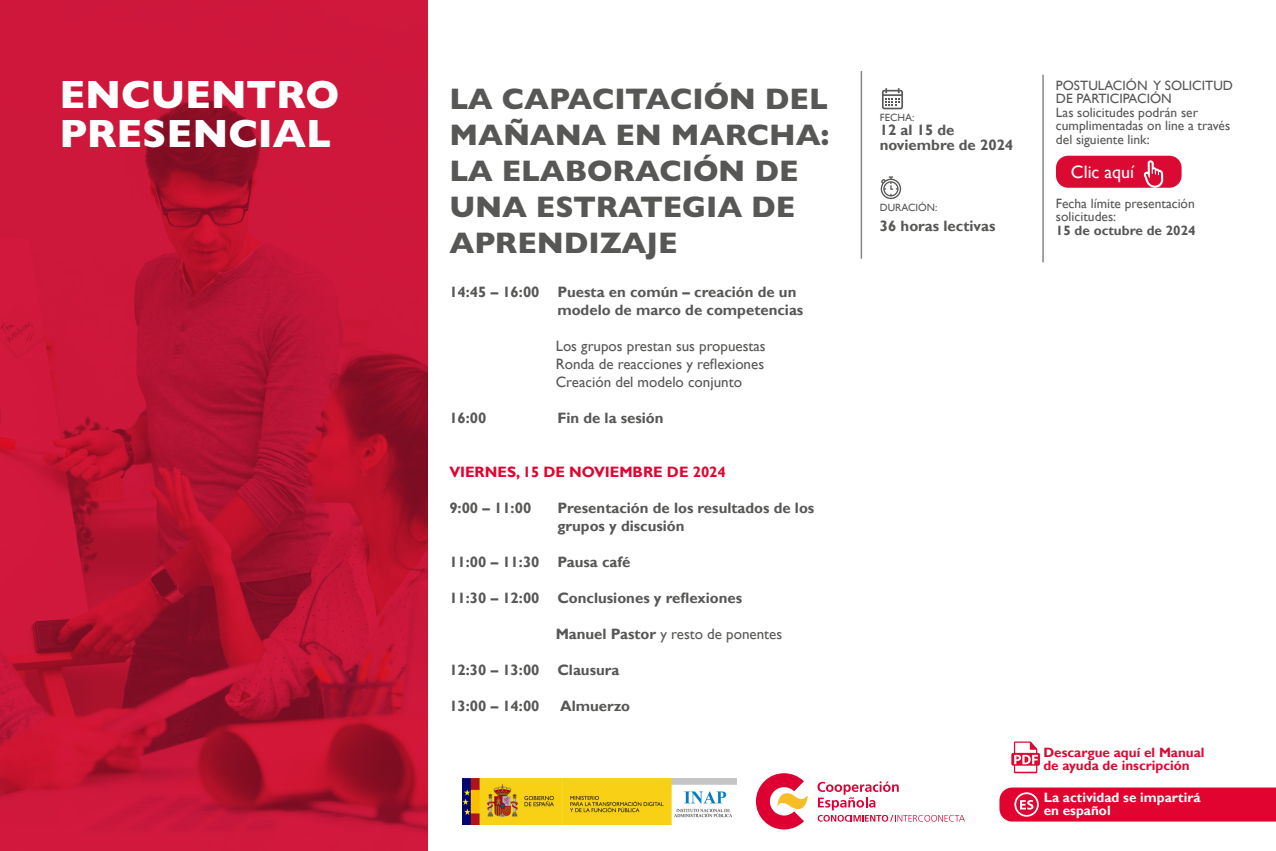
<style>
.page{position:relative;width:1276px;height:851px;background:#fff}
.page>*{position:absolute;margin:0;border:0;box-sizing:border-box;transform-origin:0 0}
.t1{font:800 39.75px/39px "Gill Sans";color:#fff}
.t2{font:800 30px/36px "Gill Sans";color:#575756}
.t3{font:18px "Gill Sans";color:#fff}
.t4{font:700 15px/18px "Gill Sans";color:#575756}
.t5{font:15px/18px "Gill Sans";color:#575756;text-align:justify}
.t6{font:700 15px "Gill Sans";color:#e20430}
.t7{font:13.5px/13.5px "Gill Sans";color:#575756}
.t8{font:700 13.5px/13.5px "Gill Sans";color:#db0a33}
.t9{font:700 13.5px/13.5px "Gill Sans";color:#fff}
.t10{font:700 13.5px "Gill Sans";color:#575756}
.t11{font:10.5px "Gill Sans";color:#575756}
.s1{font-weight:700}
</style>
<div class="page">
<img style="left:0;top:0;width:427px;height:850px">
<svg style="left:999px;top:787px;width:277px;height:34px;background:#e30f39"></svg>
<svg style="left:1011px;top:741px;width:29px;height:32px"></svg>
<hr style="left:860px;top:71px;width:2px;height:188px;background:#878787">
<hr style="left:1042px;top:75px;width:1px;height:187px;background:#878787">
<svg style="left:880px;top:176px;width:21px;height:23px"></svg>
<svg style="left:882px;top:88px;width:21px;height:21px"></svg>
<svg style="left:817px;top:781px;width:148px;height:40px"></svg>
<svg style="left:756px;top:773px;width:52px;height:56px"></svg>
<img style="left:462px;top:778px;width:274px;height:46px">
<div style="left:1056px;top:156px;width:125px;height:32px;background:#db0a33;border-radius:12px"></div>
<svg style="left:1143px;top:160px;width:20px;height:28px"></svg>
<h1 class="t1" style="left:59px;top:74px;width:281px">ENCUENTRO<br>PRESENCIAL</h1>
<p class="t7" style="left:1056px;top:79px;width:178px">POSTULACIÓN Y SOLICITUD<br>DE PARTICIPACIÓN<br>Las solicitudes podrán ser cumplimentadas on line a través del siguiente link:</p>
<p class="t3" style="left:1071px;top:162px;width:65px">Clic aquí</p>
<p class="t7" style="left:1056px;top:197px;width:140px">Fecha límite presentación solicitudes:</p>
<p class="t10" style="left:1056px;top:222px;width:141px">15 de octubre de 2024</p>
<h2 class="t2" style="left:449px;top:80px;width:381px">LA CAPACITACIÓN DEL<br>MAÑANA EN MARCHA:<br>LA ELABORACIÓN DE<br>UNA ESTRATEGIA DE<br>APRENDIZAJE</h2>
<p class="t11" style="left:880px;top:111px;width:36px">FECHA:</p>
<p class="t4" style="left:880px;top:123px;width:135px;line-height:15px">12 al 15 de noviembre de 2024</p>
<p class="t11" style="left:880px;top:201px;width:59px">DURACIÓN:</p>
<p class="t4" style="left:880px;top:217px;width:117px">36 horas lectivas</p>
<p class="t4" style="left:557px;top:283px;width:247px;text-indent:-108px">14:45 – 16:00 Puesta en común – creación de un modelo de marco de competencias</p>
<p class="t5" style="left:556px;top:337px;width:211px">Los grupos prestan sus propuestas Ronda de reacciones y reflexiones Creación del modelo conjunto</p>
<p class="t4" style="left:449px;top:409px;width:39px">16:00</p>
<p class="t4" style="left:557px;top:409px;width:108px">Fin de la sesión</p>
<p class="t6" style="left:449px;top:463px;width:278px">VIERNES, 15 DE NOVIEMBRE DE 2024</p>
<p class="t4" style="left:449px;top:499px;width:83px">9:00 – 11:00</p>
<p class="t4" style="left:557px;top:499px;width:258px">Presentación de los resultados de los grupos y discusión</p>
<p class="t4" style="left:449px;top:553px;width:182px">11:00 – 11:30 Pausa café</p>
<p class="t4" style="left:449px;top:589px;width:294px">11:30 – 12:00 Conclusiones y reflexiones</p>
<p class="t5" style="left:556px;top:625px;width:228px"><span class="s1">Manuel Pastor</span> y resto de ponentes</p>
<p class="t4" style="left:449px;top:661px;width:172px">12:30 – 13:00 Clausura</p>
<p class="t4" style="left:449px;top:697px;width:92px">13:00 – 14:00</p>
<p class="t4" style="left:560px;top:697px;width:72px">Almuerzo</p>
<p class="t8" style="left:1043px;top:745px;width:163px">Descargue aquí el Manual de ayuda de inscripción</p>
<p class="t9" style="left:1043px;top:790px;width:158px">La actividad se impartirá en español</p>
</div>
